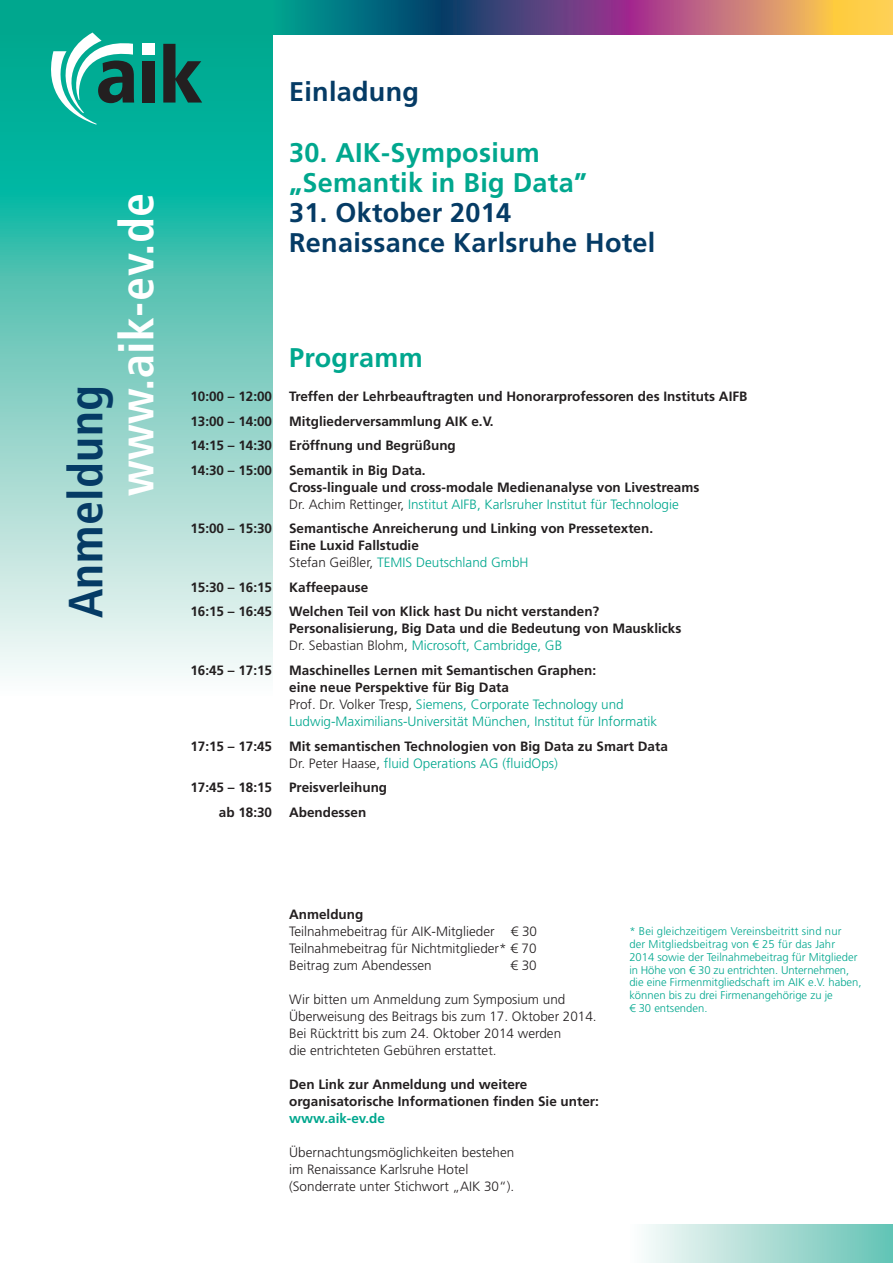
<style>
.page{position:relative;width:893px;height:1263px;background:#fff}
.page>*{position:absolute;margin:0;border:0;box-sizing:border-box;transform-origin:0 0}
.t1{font:900 condensed 79.5px "Frutiger LT Std";color:#231f20}
.t2{font:700 condensed 48px "Frutiger LT Std";letter-spacing:.01em;color:#fff}
.t3{font:700 condensed 48px "Frutiger LT Std";letter-spacing:.01em;color:#053b65}
.t4{font:700 27px/30px "Frutiger LT Std";letter-spacing:.01em;color:#053b65}
.t5{font:700 27px/30px "Frutiger LT Std";letter-spacing:.01em;color:#00a78e}
.t6{font:700 13.5px/24.5px "Frutiger LT Std";color:#231f20}
.t7{font:300 13.5px/17px "Frutiger LT Std";color:#231f20}
.t8{font:300 13.5px/17px "Frutiger LT Std";color:#00a78e}
.t9{font:700 13.5px "Frutiger LT Std";color:#00a78e}
.t10{font:300 11.25px/12.8px "Frutiger LT Std";color:#00a78e}
.s1{font-family:"Univers";font-weight:700;font-stretch:normal;font-size:81.3px}
.s2{font-weight:300}
.s3{font-weight:300;color:#00a78e}
.s4{font-weight:700;color:#231f20}
.s5{color:#231f20}
</style>
<div class="page">
<div style="left:629px;top:1225px;width:264px;height:38px;background:linear-gradient(to right,#fefcfc,#64c2b4)"></div>
<div style="left:272px;top:0;width:170px;height:34px;background:linear-gradient(to right,#00a493,#013e6c)"></div>
<svg style="left:0;top:34px;width:272px;height:642px;background:#73cec1"></svg>
<div style="left:442px;top:0;width:187px;height:34px;background:linear-gradient(to right,#094669,#a03591)"></div>
<div style="left:0;top:0;width:272px;height:34px;background:#00a78e"></div>
<svg style="left:629px;top:0;width:204px;height:34px;background:#cb7977"></svg>
<div style="left:833px;top:0;width:60px;height:34px;background:linear-gradient(to right,#fecb3b,#fed157)"></div>
<svg style="left:43px;top:33px;width:90px;height:92px"></svg>
<div style="left:142px;top:44px;width:12px;height:11px;background:#fff"></div>
<div style="left:142px;top:61px;width:12px;height:42px;background:#231f20"></div>
<h1 class="t1" style="left:95px;top:29px;width:109px">a<span class="s1">k</span></h1>
<h2 class="t2" style="left:118px;top:496px;width:305px;rotate:-90deg">www.aik-ev.de</h2>
<h2 class="t3" style="left:67px;top:618px;width:235px;rotate:-90deg">Anmeldung</h2>
<p class="t6" style="left:190px;top:386px;width:83px;text-align:justify">10:00 – 12:00<br>13:00 – 14:00<br>14:15 – 14:30<br>14:30 – 15:00</p>
<p class="t6" style="left:190px;top:518px;width:83px">15:00 – 15:30</p>
<p class="t6" style="left:190px;top:576px;width:83px">15:30 – 16:15<br>16:15 – 16:45</p>
<p class="t6" style="left:190px;top:659px;width:83px">16:45 – 17:15</p>
<p class="t6" style="left:190px;top:735px;width:83px">17:15 – 17:45</p>
<p class="t6" style="left:190px;top:776px;width:83px;text-align:right">17:45 – 18:15 ab 18:30</p>
<h3 class="t4" style="left:289px;top:79px;width:131px">Einladung</h3>
<h3 class="t5" style="left:289px;top:139px;width:299px">30. AIK-Symposium „Semantik in Big Data”</h3>
<h3 class="t4" style="left:289px;top:199px;width:368px">31. Oktober 2014<br>Renaissance Karlsruhe Hotel</h3>
<h3 class="t5" style="left:289px;top:345px;width:135px">Programm</h3>
<p class="t6" style="left:289px;top:386px;width:460px">Treffen der Lehrbeauftragten und Honorarprofessoren des Instituts AIFB Mitgliederversammlung AIK e.V.<br>Eröffnung und Begrüßung<br>Semantik in Big Data.</p>
<p class="t6" style="left:289px;top:480px;width:412px;line-height:17px">Cross-linguale und cross-modale Medienanalyse von Livestreams<br><span class="s2">Dr. Achim Rettinger,</span> <span class="s3">Institut AIFB, Karlsruher Institut für Technologie</span></p>
<p class="t6" style="left:289px;top:521px;width:365px;line-height:17px">Semantische Anreicherung und Linking von Pressetexten.<br>Eine Luxid Fallstudie<br><span class="s2">Stefan Geißler,</span> <span class="s3">TEMIS Deutschland GmbH</span></p>
<p class="t6" style="left:289px;top:576px;width:312px">Kaffeepause<br>Welchen Teil von Klick hast Du nicht verstanden?</p>
<p class="t6" style="left:289px;top:621px;width:394px;line-height:17px">Personalisierung, Big Data und die Bedeutung von Mausklicks<br><span class="s2">Dr. Sebastian Blohm,</span> <span class="s3">Microsoft, Cambridge, GB</span></p>
<p class="t8" style="left:289px;top:663px;width:370px"><span class="s4">Maschinelles Lernen mit Semantischen Graphen:<br>eine neue Perspektive für Big Data<br></span><span class="s5">Prof. Dr. Volker Tresp,</span> Siemens, Corporate Technology und Ludwig-Maximilians-Universität München, Institut für Informatik</p>
<p class="t6" style="left:289px;top:738px;width:380px;line-height:17px">Mit semantischen Technologien von Big Data zu Smart Data<br><span class="s2">Dr. Peter Haase,</span> <span class="s3">fluid Operations AG (fluidOps)</span></p>
<p class="t6" style="left:289px;top:776px;width:99px">Preisverleihung<br>Abendessen</p>
<p class="t6" style="left:289px;top:903px;width:76px">Anmeldung</p>
<p class="t7" style="left:289px;top:923px;width:249px;text-align:justify">Teilnahmebeitrag für AIK-Mitglieder € 30<br>Teilnahmebeitrag für Nichtmitglieder* € 70<br>Beitrag zum Abendessen</p>
<p class="t7" style="left:510px;top:957px;width:28px">€ 30</p>
<p class="t7" style="left:289px;top:991px;width:309px">Wir bitten um Anmeldung zum Symposium und Überweisung des Beitrags bis zum 17. Oktober 2014.<br>Bei Rücktritt bis zum 24. Oktober 2014 werden<br>die entrichteten Gebühren erstattet.</p>
<p class="t6" style="left:289px;top:1076px;width:311px;line-height:17px">Den Link zur Anmeldung und weitere organisatorische Informationen finden Sie unter:</p>
<p class="t9" style="left:289px;top:1112px;width:97px">www.aik-ev.de</p>
<p class="t7" style="left:289px;top:1144px;width:227px">Übernachtungsmöglichkeiten bestehen im Renaissance Karlsruhe Hotel (Sonderrate unter Stichwort „AIK 30“).</p>
<p class="t10" style="left:629px;top:926px;width:234px">* Bei gleichzeitigem Vereinsbeitritt sind nur<br>der Mitgliedsbeitrag von € 25 für das Jahr 2014 sowie der Teilnahmebeitrag für Mitglieder in Höhe von € 30 zu entrichten. Unternehmen, die eine Firmenmitgliedschaft im AIK e.V. haben, können bis zu drei Firmenangehörige zu je<br>€ 30 entsenden.</p>
</div>
